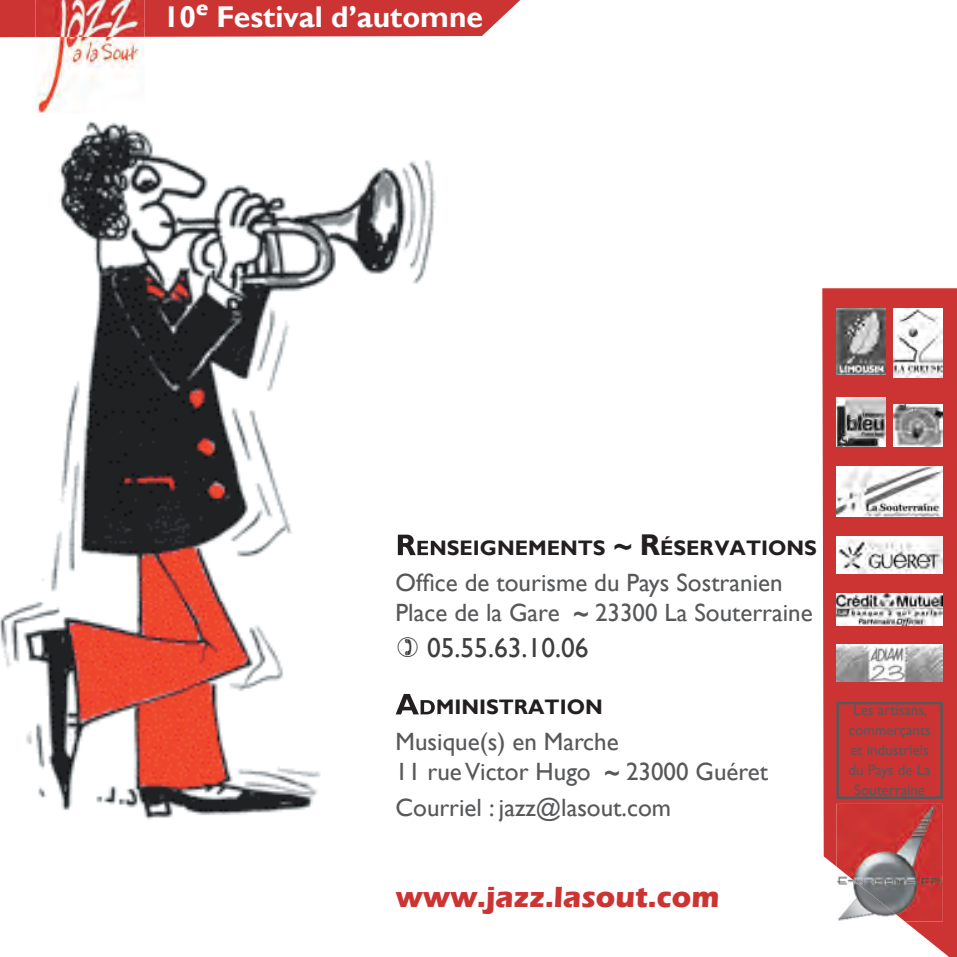
<style>
.page{position:relative;width:957px;height:957px;background:#fff}
.page>*{position:absolute;margin:0;border:0;box-sizing:border-box;transform-origin:0 0}
.t1{font:700 30px "Gill Sans";color:#fff}
.t2{font:700 30px "Eras ITC";color:#cc3433}
.t3{font:27.5px "Gill Sans";color:#3e3e3f}
.t4{font:25px/30px "Gill Sans";color:#57585a}
.t5{font:700 21px "Gill Sans";color:#231f20}
.t6{font:15px/20px "Gill Sans";color:#57585a;text-align:center}
.s1{font-size:30px}
.s2{font-style:italic;font-size:30px}
.s3{font-weight:700;font-style:italic}
</style>
<div class="page">
<svg style="left:822px;top:288px;width:135px;height:669px;background:#d14e4d"></svg>
<img style="left:836px;top:466px;width:106px;height:50px">
<img style="left:893px;top:309px;width:49px;height:68px">
<img style="left:836px;top:804px;width:107px;height:117px">
<img style="left:836px;top:593px;width:106px;height:32px">
<img style="left:836px;top:645px;width:106px;height:36px">
<img style="left:836px;top:309px;width:50px;height:65px">
<img style="left:893px;top:404px;width:49px;height:42px">
<img style="left:836px;top:397px;width:50px;height:49px">
<hr style="left:836px;top:703px;width:3px;height:94px;background:#57585a">
<hr style="left:837px;top:796px;width:104px;height:3px;background:#57585a">
<hr style="left:940px;top:703px;width:3px;height:94px;background:#57585a">
<hr style="left:837px;top:702px;width:104px;height:2px;background:#57585a">
<div style="left:0;top:0;width:520px;height:37px;background:#cc3433"></div>
<img style="left:35px;top:0;width:109px;height:113px">
<img style="left:0;top:120px;width:436px;height:700px">
<img style="left:836px;top:536px;width:106px;height:37px">
<img style="left:398px;top:534px;width:39px;height:21px">
<img style="left:396px;top:694px;width:40px;height:20px">
<svg style="left:398px;top:637px;width:20px;height:20px"></svg>
<p class="t1" style="left:163px;top:-2px;width:321px">10<sup>e</sup> Festival d’automne</p>
<p class="t5" style="left:395px;top:535px;width:423px"><span class="s1">R</span>ENSEIGNEMENTS <span class="s2">~</span> <span class="s1">R</span>ÉSERVATIONS</p>
<p class="t4" style="left:395px;top:568px;width:419px">Office de tourisme du Pays Sostranien<br>Place de la Gare <span class="s3">~</span> 23300 La Souterraine</p>
<p class="t3" style="left:427px;top:632px;width:163px">05.55.63.10.06</p>
<p class="t5" style="left:395px;top:694px;width:209px"><span class="s1">A</span>DMINISTRATION</p>
<p class="t4" style="left:395px;top:727px;width:374px">Musique(s) en Marche<br>11 rue Victor Hugo <span class="s3">~</span> 23000 Guéret</p>
<p class="t4" style="left:395px;top:793px;width:277px">Courriel : jazz@lasout.com</p>
<p class="t2" style="left:395px;top:879px;width:325px">www.jazz.lasout.com</p>
<p class="t6" style="left:848px;top:700px;width:84px">Les artisans, commerçants et industriels du Pays de La<br>Souterraine</p>
</div>
